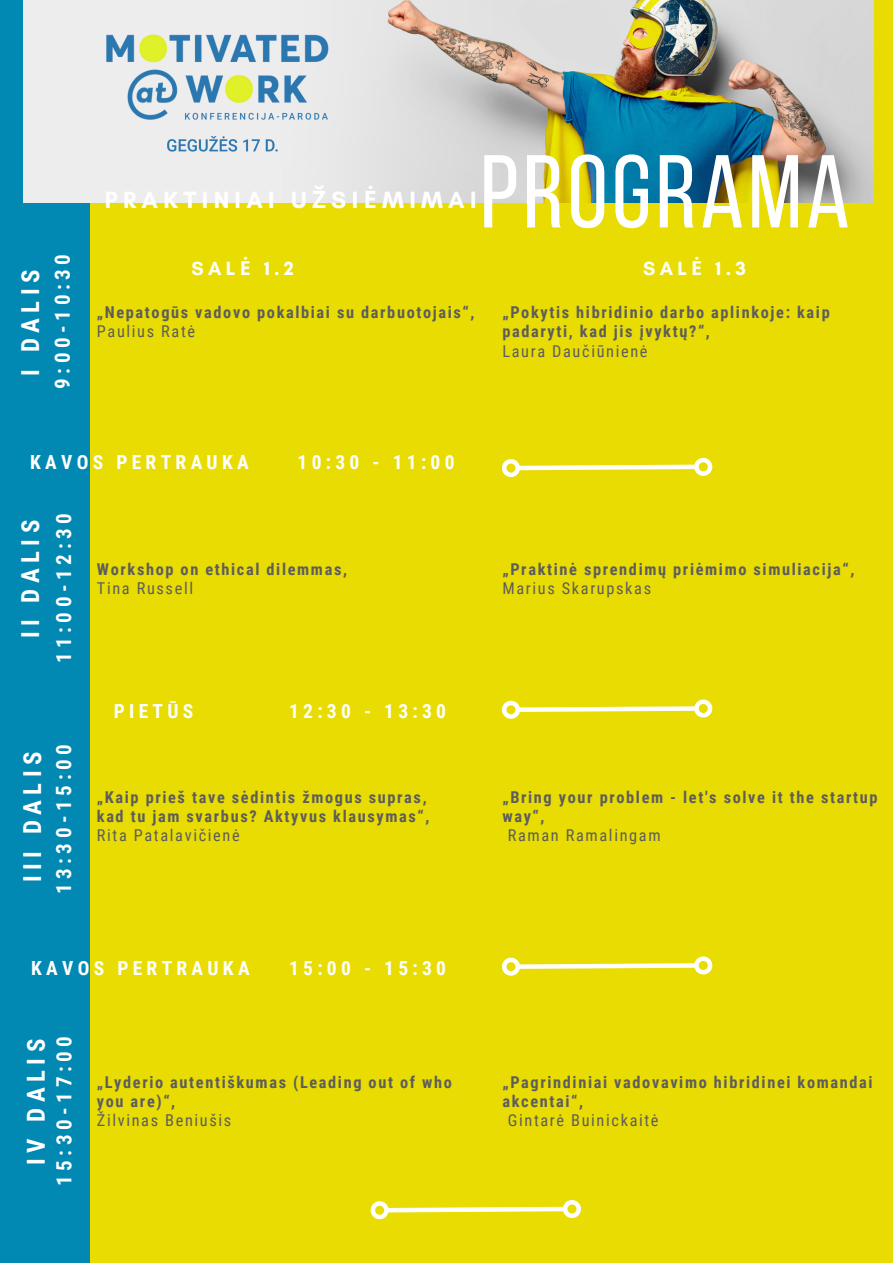
<style>
.page{position:relative;width:893px;height:1264px;background:#fff}
.page>*{position:absolute;margin:0;border:0;box-sizing:border-box;transform-origin:0 0}
.t1{font:103.2px "Bebas Neue";letter-spacing:.04em;color:#fff}
.t2{font:700 24.75px "Roboto Condensed";letter-spacing:.22em;color:#fff}
.t3{font:700 24px "Glacial Indifference";letter-spacing:.22em;color:#fff}
.t4{font:700 21px "Roboto Condensed";letter-spacing:.22em;color:#fff}
.t5{font:700 19.5px "Roboto Condensed";letter-spacing:.22em;color:#fff}
.t6{font:700 19.5px "Glacial Indifference";letter-spacing:.22em;color:#fff}
.t7{font:700 16.35px/19px "Roboto Condensed";letter-spacing:.1em;color:#5d5d5d}
.t8{font:16.35px "Roboto Condensed";letter-spacing:.1em;color:#5d5d5d}
.s1{font-family:"Noto Sans"}
</style>
<div class="page">
<div style="left:0;top:0;width:892px;height:1262px;background:#e8dc02"></div>
<div style="left:0;top:0;width:90px;height:1262px;background:#0188b3"></div>
<img style="left:24px;top:0;width:849px;height:202px">
<img style="left:77px;top:6px;width:288px;height:138px">
<img style="left:154px;top:127px;width:134px;height:37px">
<svg style="left:502px;top:457px;width:211px;height:21px"></svg>
<svg style="left:502px;top:699px;width:211px;height:20px"></svg>
<svg style="left:502px;top:956px;width:211px;height:20px"></svg>
<svg style="left:370px;top:1200px;width:211px;height:20px"></svg>
<p class="t2" style="left:16px;top:376px;width:107px;rotate:-90deg">I DALIS</p>
<p class="t4" style="left:50px;top:389px;width:136px;rotate:-90deg">9:00-10:30</p>
<p class="t3" style="left:105px;top:185px;width:373px">PRAKTINIAI U<span class="s1">Ž</span>SI<span class="s1">Ė</span>MIMAI</p>
<p class="t1" style="left:480px;top:150px;width:371px">PROGRAMA</p>
<p class="t6" style="left:191px;top:256px;width:104px">SAL<span class="s1">Ė</span> 1.2</p>
<p class="t7" style="left:97px;top:303px;width:379px">„Nepatogūs vadovo pokalbiai su darbuotojais“,</p>
<p class="t8" style="left:97px;top:322px;width:100px">Paulius Ratė</p>
<p class="t6" style="left:643px;top:256px;width:104px">SAL<span class="s1">Ė</span> 1.3</p>
<p class="t7" style="left:502px;top:303px;width:329px">„Pokytis hibridinio darbo aplinkoje: kaip padaryti, kad jis įvyktų?“,</p>
<p class="t8" style="left:502px;top:341px;width:147px">Laura Daučiūnienė</p>
<p class="t5" style="left:30px;top:451px;width:220px">KAVOS PERTRAUKA</p>
<p class="t5" style="left:297px;top:451px;width:158px">10:30 - 11:00</p>
<p class="t2" style="left:16px;top:638px;width:119px;rotate:-90deg">II DALIS</p>
<p class="t4" style="left:52px;top:663px;width:152px;rotate:-90deg">11:00-12:30</p>
<p class="t2" style="left:18px;top:881px;width:132px;rotate:-90deg">III DALIS</p>
<p class="t4" style="left:52px;top:894px;width:152px;rotate:-90deg">13:30-15:00</p>
<p class="t7" style="left:97px;top:559px;width:252px">Workshop on ethical dilemmas,</p>
<p class="t8" style="left:97px;top:578px;width:98px">Tina Russell</p>
<p class="t5" style="left:114px;top:699px;width:81px">PIETŪS</p>
<p class="t5" style="left:289px;top:699px;width:158px">12:30 - 13:30</p>
<p class="t7" style="left:97px;top:787px;width:334px">„Kaip prieš tave sėdintis žmogus supras, kad tu jam svarbus? Aktyvus klausymas“,</p>
<p class="t8" style="left:97px;top:825px;width:144px">Rita Patalavičienė</p>
<p class="t7" style="left:502px;top:559px;width:353px">„Praktinė sprendimų priėmimo simuliacija“,</p>
<p class="t8" style="left:502px;top:578px;width:150px">Marius Skarupskas</p>
<p class="t7" style="left:502px;top:787px;width:376px">„Bring your problem - let's solve it the startup way“,</p>
<p class="t8" style="left:507px;top:825px;width:154px">Raman Ramalingam</p>
<p class="t5" style="left:31px;top:956px;width:220px">KAVOS PERTRAUKA</p>
<p class="t5" style="left:289px;top:956px;width:158px">15:00 - 15:30</p>
<p class="t2" style="left:22px;top:1164px;width:127px;rotate:-90deg">IV DALIS</p>
<p class="t4" style="left:52px;top:1186px;width:152px;rotate:-90deg">15:30-17:00</p>
<p class="t7" style="left:97px;top:1072px;width:356px">„Lyderio autentiškumas (Leading out of who you are)“,</p>
<p class="t8" style="left:97px;top:1110px;width:136px">Žilvinas Beniušis</p>
<p class="t7" style="left:502px;top:1072px;width:372px">„Pagrindiniai vadovavimo hibridinei komandai akcentai“,</p>
<p class="t8" style="left:507px;top:1110px;width:152px">Gintarė Buinickaitė</p>
</div>
